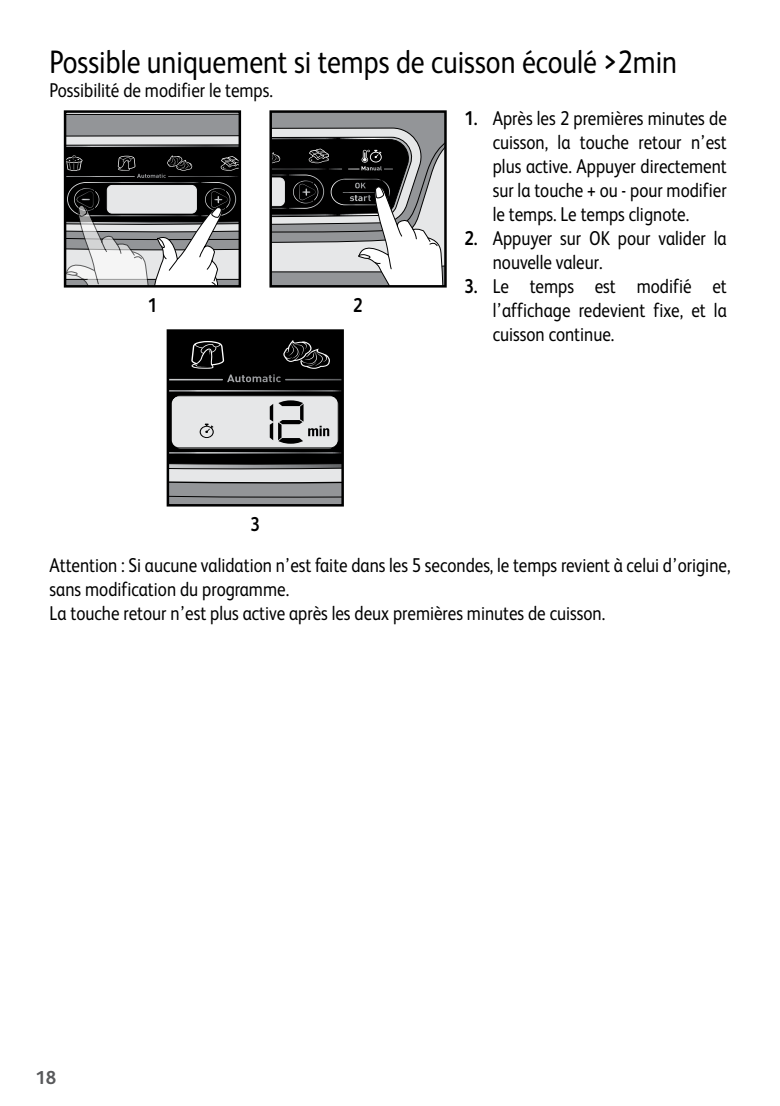
<style>
.page{position:relative;width:780px;height:1106px;background:#fff}
.page>*{position:absolute;margin:0;border:0;box-sizing:border-box;transform-origin:0 0}
.t1{font:32.5px "FS Albert";color:#000;scale:.85 1}
.t2{font:20px/24px "FS Albert";color:#000;text-align:justify;scale:.85 1}
.t3{font:700 20px "FS Albert";color:#000;scale:.85 1}
.t4{font:700 18.75px "FS Albert";color:#58595b}
.s1{font-weight:700}
</style>
<div class="page">
<svg style="left:67px;top:113px;width:171px;height:171px;background:#828283"></svg>
<div style="left:64px;top:110px;width:177px;height:177px;border:2px solid #000"></div>
<svg style="left:272px;top:113px;width:171px;height:171px;background:#858687"></svg>
<div style="left:269px;top:110px;width:177px;height:177px;border:2px solid #000"></div>
<svg style="left:170px;top:332px;width:171px;height:171px;background:#6a6a6b"></svg>
<div style="left:167px;top:329px;width:177px;height:177px;border:2px solid #000"></div>
<h1 class="t1" style="left:50px;top:43px;width:739px">Possible uniquement si temps de cuisson écoulé &gt;2min</h1>
<p class="t2" style="left:50px;top:78px;width:264px">Possibilité de modifier le temps.</p>
<p class="t3" style="left:148px;top:293px;width:13px">1</p>
<p class="t3" style="left:353px;top:293px;width:13px">2</p>
<p class="t2" style="left:493px;top:106px;width:277px;text-indent:-28px"><span class="s1">1.</span> Après les 2 premières minutes de cuisson, la touche retour n’est plus active. Appuyer directement sur la touche + ou - pour modifier le temps. Le temps clignote.</p>
<p class="t2" style="left:493px;top:226px;width:277px;text-indent:-28px"><span class="s1">2.</span> Appuyer sur OK pour valider la nouvelle valeur.</p>
<p class="t2" style="left:493px;top:274px;width:277px;text-indent:-28px"><span class="s1">3.</span> Le temps est modifié et l’affichage redevient fixe, et la cuisson continue.</p>
<p class="t3" style="left:250px;top:512px;width:13px">3</p>
<p class="t2" style="left:50px;top:553px;width:802px;text-align:left">Attention : Si aucune validation n’est faite dans les 5 secondes, le temps revient à celui d’origine, sans modification du programme.<br>La touche retour n’est plus active après les deux premières minutes de cuisson.</p>
<p class="t4" style="left:35px;top:1066px;width:23px">18</p>
</div>
